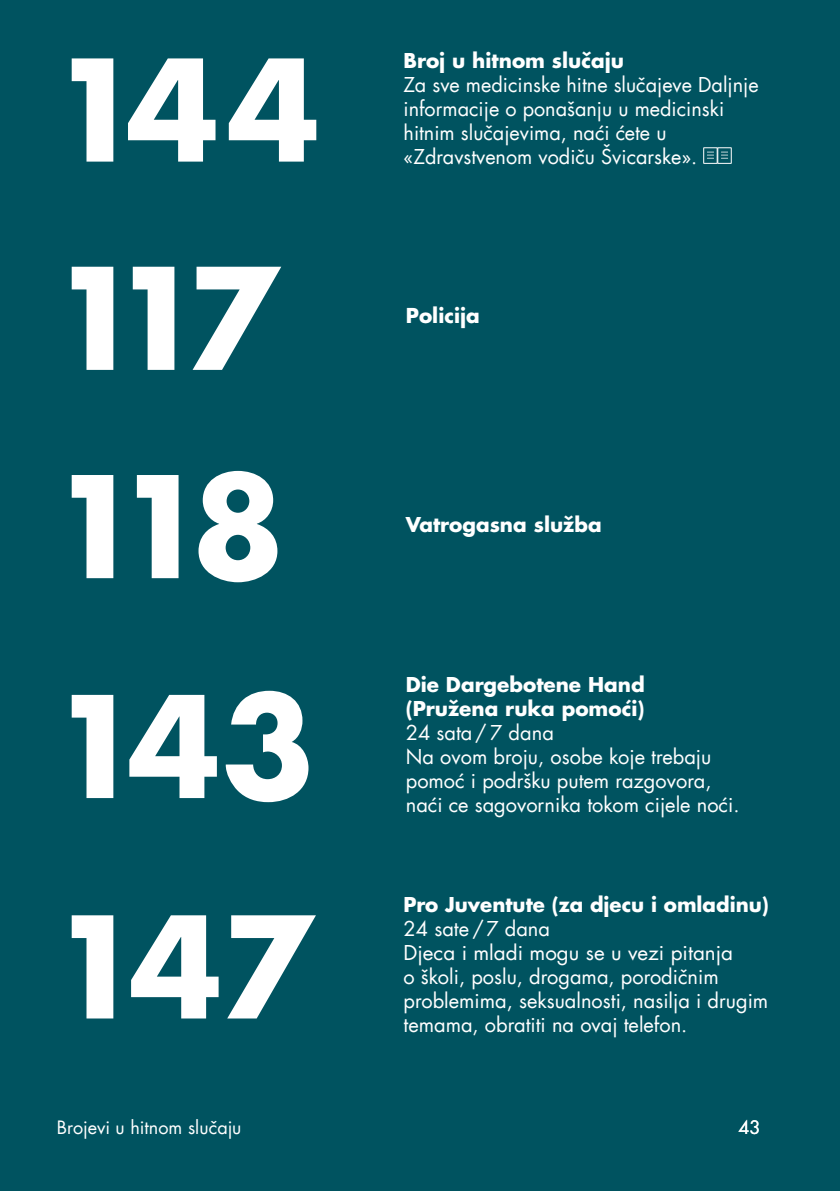
<style>
.page{position:relative;width:840px;height:1191px;background:#fff}
.page>*{position:absolute;margin:0;border:0;box-sizing:border-box;transform-origin:0 0}
.t1{font:700 136.8px "Futura LT";letter-spacing:-.125em;color:#fff}
.t2{font:20px/24px "Futura Com";color:#fff}
.t3{font:700 20px/24px "Futura Com";color:#fff}
.t4{font:700 20px "Futura LT";color:#fff}
.t5{font:18px "Futura Com";color:#fff}
.t6{font:18px "Futura LT";color:#fff}
</style>
<div class="page">
<div style="left:0;top:0;width:839px;height:1191px;background:#005360"></div>
<div style="left:703px;top:147px;width:14px;height:17px;border:1px solid #fff"></div>
<div style="left:717px;top:147px;width:14px;height:17px;border:1px solid #fff"></div>
<svg style="left:707px;top:152px;width:6px;height:7px"></svg>
<svg style="left:721px;top:152px;width:6px;height:7px"></svg>
<h1 class="t1" style="left:50px;top:19px;width:272px">144</h1>
<p class="t3" style="left:403px;top:47px;width:222px">Broj u hitnom slučaju</p>
<p class="t2" style="left:403px;top:72px;width:356px">Za sve medicinske hitne slučajeve Daljnje informacije o ponašanju u medicinski hitnim slučajevima, naći ćete u «Zdravstvenom vodiču Švicarske».</p>
<h1 class="t1" style="left:50px;top:227px;width:232px">117</h1>
<h1 class="t1" style="left:50px;top:436px;width:237px">118</h1>
<h1 class="t1" style="left:50px;top:655px;width:267px">143</h1>
<h1 class="t1" style="left:50px;top:876px;width:267px">147</h1>
<p class="t5" style="left:57px;top:1115px;width:186px">Brojevi u hitnom slučaju</p>
<p class="t4" style="left:405px;top:302px;width:75px">Policija</p>
<p class="t3" style="left:405px;top:512px;width:197px">Vatrogasna služba</p>
<p class="t3" style="left:405px;top:672px;width:240px">Die Dargebotene Hand (Pružena ruka pomoći)</p>
<p class="t2" style="left:405px;top:720px;width:335px">24 sata/ 7 dana<br>Na ovom broju, osobe koje trebaju pomoć i podršku putem razgovora, naći ce sagovornika tokom cijele noći.</p>
<p class="t3" style="left:403px;top:892px;width:366px">Pro Juventute (za djecu i omladinu)</p>
<p class="t2" style="left:403px;top:916px;width:366px">24 sate /7 dana<br>Djeca i mladi mogu se u vezi pitanja<br>o školi, poslu, drogama, porodičnim problemima, seksualnosti, nasilja i drugim</p>
<p class="t2" style="left:403px;top:1012px;width:285px">temama, obratiti na ovaj telefon.</p>
<p class="t6" style="left:738px;top:1116px;width:24px">43</p>
</div>
